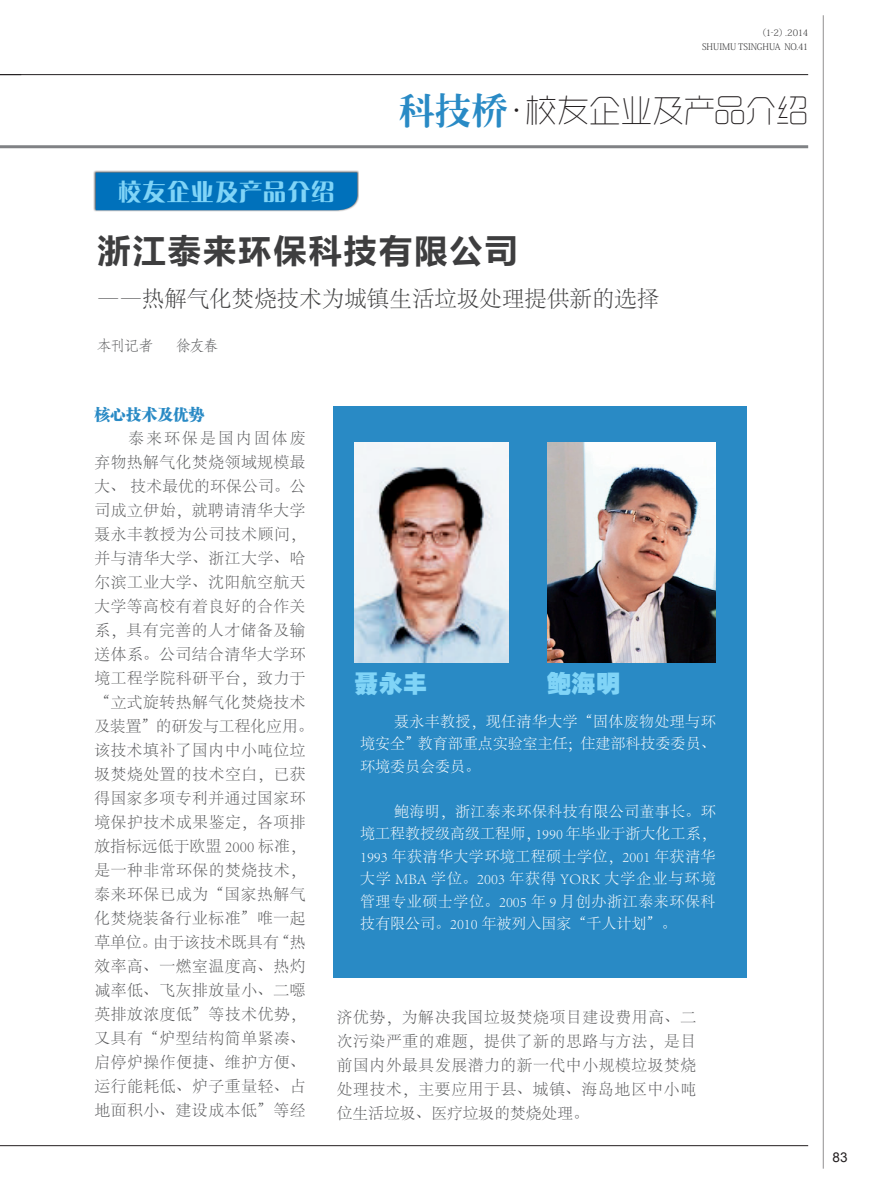
<style>
.page{position:relative;width:872px;height:1191px;background:#fff}
.page>*{position:absolute;margin:0;border:0;box-sizing:border-box;transform-origin:0 0}
.正文字体{font:34.5px "FZLTCHJW GB1 0";letter-spacing:.02em;color:#3e3e3f}
.t1{font:300 expanded 31.5px "RTWS Yue Go Trial";color:#231f20}
.正文字体-2{font:24px "FZCCHJW GB1 0";letter-spacing:.02em;color:#80d4f7}
.正文字体-3{font:23.7px "FZCQJW GB1 0";letter-spacing:.02em;color:#80d4f7}
.正文字体-4{font:300 22.5px "Adobe Song Std";color:#3e3e3f}
.正文字体-5{font:300 15.75px/24px "Adobe Song Std";letter-spacing:.035em;color:#57585a}
.正文字体-6{font:15.75px "FZCSJW GB1 0";color:#298ac5}
.正文字体-7{font:300 15px/22.5px "Adobe Song Std";color:#fff;text-align:justify}
.t2{font:15px "H Yd 1 gj";letter-spacing:-.08em;color:#57585a}
.t3{font:13.5px "Arial";color:#231f20}
.t4{font:9px/13.5px "Adobe Fangsong Std";letter-spacing:-.025em;color:#3e3e3f;text-align:right}
.s1{font-family:"CT Lao Song SJ";font-weight:400;font-stretch:normal;font-size:36.15px;color:#298ac5}
.s2{font-family:"Adobe Song Std";font-stretch:normal}
</style>
<div class="page">
<hr style="left:0;top:74px;width:808px;height:1px;background:#231f20">
<hr style="left:0;top:145px;width:808px;height:3px;background:#808285">
<hr style="left:0;top:1145px;width:808px;height:1px;background:#231f20">
<hr style="left:823px;top:15px;width:1px;height:1153px;background:#231f20">
<div style="left:94px;top:170px;width:265px;height:42px;background:#231f20;opacity:.75"></div>
<div style="left:96px;top:173px;width:261px;height:37px;background:#0071bb"></div>
<div style="left:334px;top:406px;width:413px;height:572px;background:#298ac5"></div>
<img style="left:547px;top:443px;width:168px;height:219px">
<img style="left:354px;top:443px;width:154px;height:219px">
<p class="t4" style="left:702px;top:26px;width:107px">（1-2）.2014<br>SHUIMU TSINGHUA NO.41</p>
<p class="t1" style="left:399px;top:96px;width:410px"><span class="s1">科技桥</span><span class="s2">·</span>校友企业及产品介绍</p>
<p class="正文字体-3" style="left:118px;top:178px;width:218px">校友企业及产品介绍</p>
<p class="正文字体" style="left:97px;top:232px;width:423px">浙江泰来环保科技有限公司</p>
<p class="正文字体-4" style="left:97px;top:286px;width:564px">——热解气化焚烧技术为城镇生活垃圾处理提供新的选择</p>
<p class="t2" style="left:97px;top:338px;width:58px">本刊记者</p>
<p class="t2" style="left:176px;top:338px;width:44px">徐友春</p>
<p class="正文字体-6" style="left:94px;top:405px;width:112px">核心技术及优势</p>
<p class="正文字体-5" style="left:94px;top:427px;width:221px;text-indent:34px">泰来环保是国内固体废弃物热解气化焚烧领域规模最大、 技术最优的环保公司。公司成立伊始，就聘请清华大学聂永丰教授为公司技术顾问，并与清华大学、浙江大学、哈尔滨工业大学、沈阳航空航天大学等高校有着良好的合作关系，具有完善的人才储备及输送体系。公司结合清华大学环境工程学院科研平台，致力于“立式旋转热解气化焚烧技术及装置”的研发与工程化应用。该技术填补了国内中小吨位垃圾焚烧处置的技术空白，已获得国家多项专利并通过国家环境保护技术成果鉴定，各项排放指标远低于欧盟 2000 标准，是一种非常环保的焚烧技术，泰来环保已成为“国家热解气化焚烧装备行业标准”唯一起草单位。由于该技术既具有“热效率高、一燃室温度高、热灼减率低、飞灰排放量小、二噁英排放浓度低”等技术优势，又具有“炉型结构简单紧凑、启停炉操作便捷、维护方便、运行能耗低、炉子重量轻、占地面积小、建设成本低”等经</p>
<p class="正文字体-2" style="left:354px;top:670px;width:74px">聂永丰</p>
<p class="正文字体-2" style="left:547px;top:670px;width:74px">鲍海明</p>
<p class="正文字体-7" style="left:360px;top:710px;width:357px;text-indent:34px">聂永丰教授，现任清华大学“固体废物处理与环境安全”教育部重点实验室主任；住建部科技委委员、环境委员会委员。</p>
<p class="正文字体-7" style="left:360px;top:800px;width:357px;text-indent:34px">鲍海明，浙江泰来环保科技有限公司董事长。环境工程教授级高级工程师，1990 年毕业于浙大化工系，1993 年获清华大学环境工程硕士学位，2001 年获清华大学 MBA 学位。2003 年获得 YORK 大学企业与环境管理专业硕士学位。2005 年 9 月创办浙江泰来环保科技有限公司。2010 年被列入国家“千人计划”。</p>
<p class="正文字体-5" style="left:337px;top:1005px;width:361px;text-align:justify">济优势，为解决我国垃圾焚烧项目建设费用高、二次污染严重的难题，提供了新的思路与方法，是目前国内外最具发展潜力的新一代中小规模垃圾焚烧处理技术，主要应用于县、城镇、海岛地区中小吨位生活垃圾、医疗垃圾的焚烧处理。</p>
<p class="t3" style="left:832px;top:1148px;width:17px">83</p>
</div>
